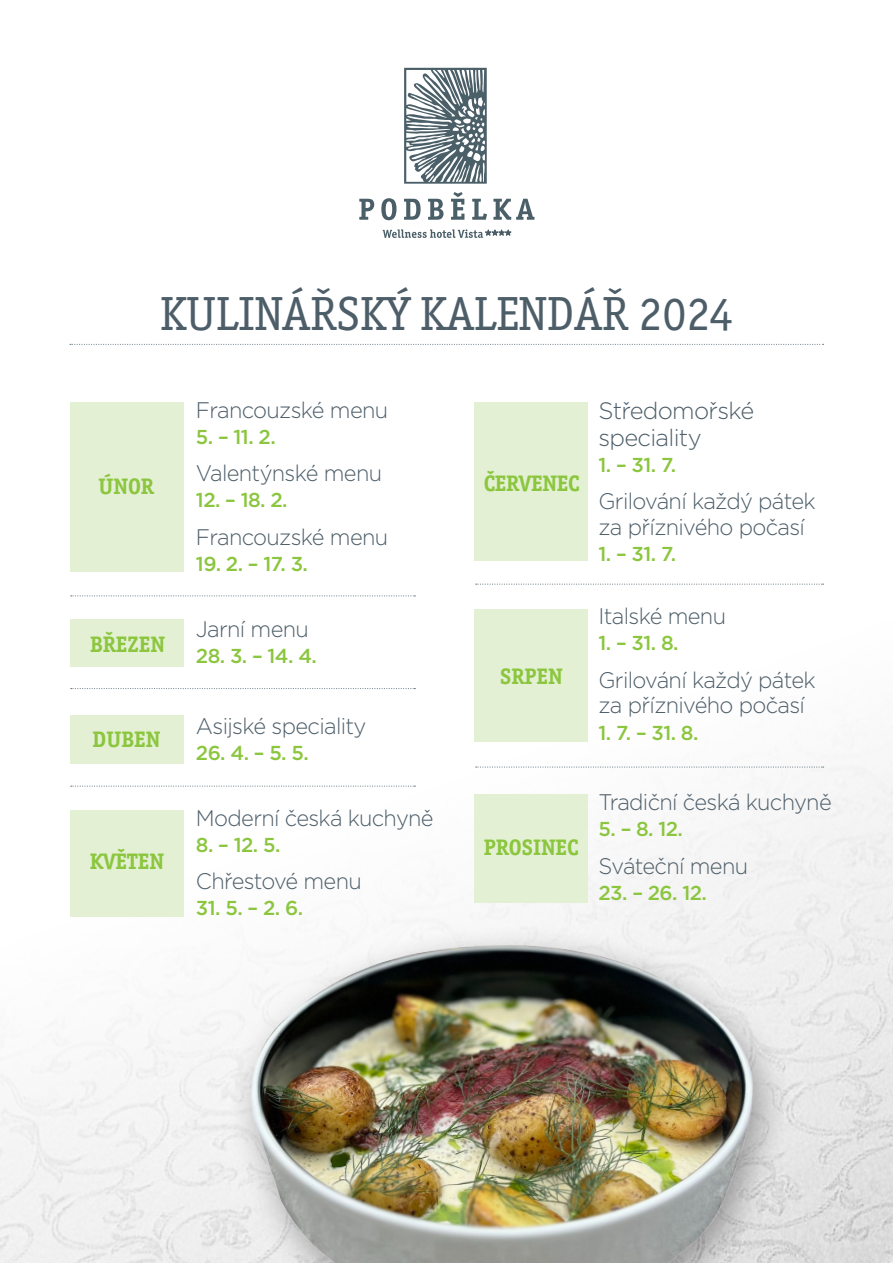
<style>
.page{position:relative;width:893px;height:1263px;background:#fff}
.page>*{position:absolute;margin:0;border:0;box-sizing:border-box;transform-origin:0 0}
.t1{font:48px "Officina Ser Itc TCE";color:#4d5e69}
.t2{font:300 23.7px "Gotham";letter-spacing:-.03em;color:#4d5e69}
.t3{font:300 22.5px "Gotham";letter-spacing:-.03em;color:#4d5e69}
.t4{font:700 22.5px "Officina Ser Itc TCE";color:#8bc63e}
.t5{font:500 20.1px "Gotham";letter-spacing:-.03em;color:#8bc63e}
</style>
<div class="page">
<img style="left:0;top:614px;width:893px;height:649px">
<div style="left:70px;top:402px;width:113px;height:170px;background:#e4f0d4"></div>
<div style="left:70px;top:619px;width:113px;height:47px;background:#e4f0d4"></div>
<div style="left:70px;top:715px;width:113px;height:48px;background:#e4f0d4"></div>
<div style="left:70px;top:810px;width:113px;height:106px;background:#e4f0d4"></div>
<div style="left:474px;top:402px;width:113px;height:158px;background:#e4f0d4"></div>
<svg style="left:359px;top:199px;width:15px;height:21px"></svg>
<svg style="left:381px;top:198px;width:15px;height:22px"></svg>
<svg style="left:404px;top:199px;width:17px;height:21px"></svg>
<svg style="left:428px;top:199px;width:15px;height:21px"></svg>
<svg style="left:451px;top:192px;width:13px;height:28px"></svg>
<svg style="left:472px;top:199px;width:15px;height:21px"></svg>
<svg style="left:493px;top:199px;width:41px;height:21px"></svg>
<svg style="left:383px;top:229px;width:129px;height:9px"></svg>
<svg style="left:404px;top:68px;width:83px;height:116px"></svg>
<svg style="left:71px;top:595px;width:344px;height:1px"></svg>
<svg style="left:476px;top:584px;width:348px;height:1px"></svg>
<svg style="left:70px;top:344px;width:754px;height:1px"></svg>
<svg style="left:476px;top:766px;width:348px;height:2px"></svg>
<svg style="left:71px;top:688px;width:344px;height:1px"></svg>
<svg style="left:71px;top:785px;width:344px;height:2px"></svg>
<div style="left:474px;top:609px;width:113px;height:133px;background:#e4f0d4"></div>
<div style="left:474px;top:794px;width:113px;height:108px;background:#e4f0d4"></div>
<div style="left:226px;top:924px;width:566px;height:339px;background:#231f20;opacity:.41"></div>
<img style="left:234px;top:922px;width:549px;height:341px">
<p class="t1" style="left:160px;top:286px;width:575px">KULINÁŘSKÝ KALENDÁŘ 2024</p>
<p class="t4" style="left:98px;top:472px;width:57px">ÚNOR</p>
<p class="t4" style="left:90px;top:631px;width:77px">BŘEZEN</p>
<p class="t4" style="left:93px;top:725px;width:69px">DUBEN</p>
<p class="t4" style="left:90px;top:847px;width:76px">KVĚTEN</p>
<p class="t3" style="left:196px;top:396px;width:194px">Francouzské menu</p>
<p class="t5" style="left:196px;top:423px;width:81px">5. – 11. 2.</p>
<p class="t3" style="left:196px;top:459px;width:188px">Valentýnské menu</p>
<p class="t5" style="left:196px;top:487px;width:93px">12. – 18. 2.</p>
<p class="t3" style="left:196px;top:523px;width:194px">Francouzské menu</p>
<p class="t5" style="left:196px;top:551px;width:114px">19. 2. – 17. 3.</p>
<p class="t3" style="left:196px;top:615px;width:114px">Jarní menu</p>
<p class="t5" style="left:196px;top:643px;width:122px">28. 3. – 14. 4.</p>
<p class="t3" style="left:196px;top:711px;width:172px">Asijské speciality</p>
<p class="t5" style="left:196px;top:739px;width:114px">26. 4. – 5. 5.</p>
<p class="t3" style="left:196px;top:803px;width:239px">Moderní česká kuchyně</p>
<p class="t5" style="left:196px;top:831px;width:86px">8. – 12. 5.</p>
<p class="t3" style="left:196px;top:867px;width:167px">Chřestové menu</p>
<p class="t5" style="left:196px;top:895px;width:109px">31. 5. – 2. 6.</p>
<p class="t4" style="left:484px;top:469px;width:97px">ČERVENEC</p>
<p class="t4" style="left:500px;top:662px;width:64px">SRPEN</p>
<p class="t2" style="left:598px;top:395px;width:157px">Středomořské</p>
<p class="t2" style="left:598px;top:422px;width:105px">speciality</p>
<p class="t5" style="left:598px;top:451px;width:79px">1. – 31. 7.</p>
<p class="t3" style="left:598px;top:487px;width:219px">Grilování každý pátek</p>
<p class="t3" style="left:598px;top:513px;width:208px">za příznivého počasí</p>
<p class="t5" style="left:598px;top:541px;width:79px">1. – 31. 7.</p>
<p class="t3" style="left:598px;top:602px;width:129px">Italské menu</p>
<p class="t5" style="left:598px;top:630px;width:82px">1. – 31. 8.</p>
<p class="t3" style="left:598px;top:666px;width:219px">Grilování každý pátek</p>
<p class="t3" style="left:598px;top:691px;width:208px">za příznivého počasí</p>
<p class="t5" style="left:598px;top:719px;width:101px">1. 7. – 31. 8.</p>
<p class="t4" style="left:484px;top:834px;width:96px">PROSINEC</p>
<p class="t3" style="left:598px;top:788px;width:235px">Tradiční česká kuchyně</p>
<p class="t5" style="left:598px;top:816px;width:86px">5. – 8. 12.</p>
<p class="t3" style="left:598px;top:851px;width:151px">Sváteční menu</p>
<p class="t5" style="left:598px;top:879px;width:110px">23. – 26. 12.</p>
</div>
